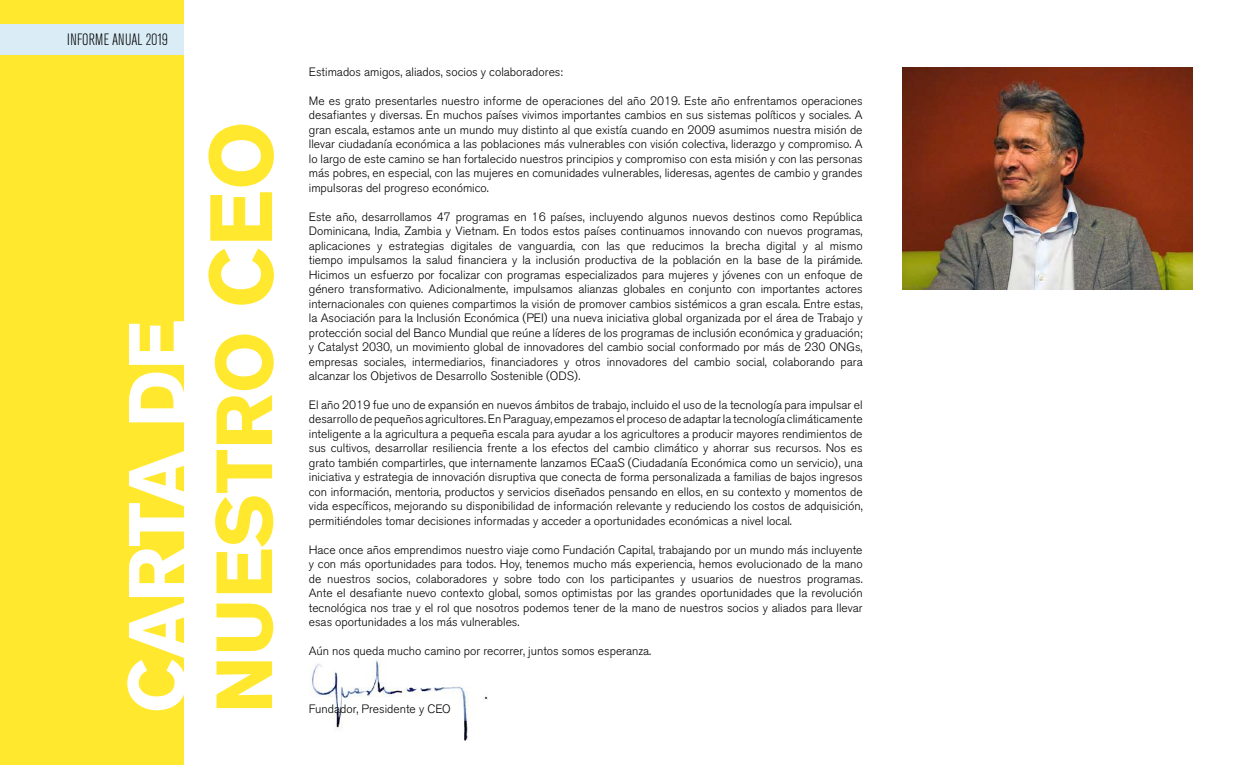
<style>
.page{position:relative;width:1260px;height:765px;background:#fff}
.page>*{position:absolute;margin:0;border:0;box-sizing:border-box;transform-origin:0 0}
.t1{font:700 78.75px/87.5px "Akzidenz Grotesk BQ";color:#fff}
.t2{font:300 condensed 16.25px "Akzidenz Grotesk Pro";color:#000}
.t3{font:300 12.12px/14.5px "Akzidenz Grotesk BQ";color:#000;text-align:justify}
.s1{color:#ffe82d}
.s2{font-size:87.5px;color:#ffe82d}
</style>
<div class="page">
<img style="left:311px;top:660px;width:177px;height:81px">
<div style="left:0;top:0;width:184px;height:765px;background:#ffe82d"></div>
<div style="left:0;top:24px;width:184px;height:30px;background:#daedf7"></div>
<img style="left:902px;top:67px;width:291px;height:223px">
<h2 class="t2" style="left:67px;top:21px;width:103px">ANNUAL REPORT 2019</h2>
<h2 class="t2" style="left:67px;top:30px;width:102px">INFORME ANUAL 2019</h2>
<h1 class="t1" style="left:113px;top:713px;width:594px;rotate:-90deg">CARTA DE<br><span class="s1">NUESTRO</span> <span class="s2">CEO</span></h1>
<p class="t3" style="left:309px;top:65px;width:256px">Estimados amigos, aliados, socios y colaboradores:</p>
<p class="t3" style="left:309px;top:94px;width:555px">Me es grato presentarles nuestro informe de operaciones del año 2019. Este año enfrentamos operaciones desafiantes y diversas. En muchos países vivimos importantes cambios en sus sistemas políticos y sociales. A gran escala, estamos ante un mundo muy distinto al que existía cuando en 2009 asumimos nuestra misión de llevar ciudadanía económica a las poblaciones más vulnerables con visión colectiva, liderazgo y compromiso. A lo largo de este camino se han fortalecido nuestros principios y compromiso con esta misión y con las personas más pobres, en especial, con las mujeres en comunidades vulnerables, lideresas, agentes de cambio y grandes impulsoras del progreso económico.</p>
<p class="t3" style="left:309px;top:210px;width:555px">Este año, desarrollamos 47 programas en 16 países, incluyendo algunos nuevos destinos como República Dominicana, India, Zambia y Vietnam. En todos estos países continuamos innovando con nuevos programas, aplicaciones y estrategias digitales de vanguardia, con las que reducimos la brecha digital y al mismo tiempo impulsamos la salud financiera y la inclusión productiva de la población en la base de la pirámide.<br>Hicimos un esfuerzo por focalizar con programas especializados para mujeres y jóvenes con un enfoque de género transformativo. Adicionalmente, impulsamos alianzas globales en conjunto con importantes actores internacionales con quienes compartimos la visión de promover cambios sistémicos a gran escala. Entre estas, la Asociación para la Inclusión Económica (PEI) una nueva iniciativa global organizada por el área de Trabajo y protección social del Banco Mundial que reúne a líderes de los programas de inclusión económica y graduación; y Catalyst 2030, un movimiento global de innovadores del cambio social conformado por más de 230 ONGs, empresas sociales, intermediarios, financiadores y otros innovadores del cambio social, colaborando para alcanzar los Objetivos de Desarrollo Sostenible (ODS).</p>
<p class="t3" style="left:309px;top:398px;width:555px">El año 2019 fue uno de expansión en nuevos ámbitos de trabajo, incluido el uso de la tecnología para impulsar el desarrollo de pequeños agricultores. En Paraguay, empezamos el proceso de adaptar la tecnología climáticamente inteligente a la agricultura a pequeña escala para ayudar a los agricultores a producir mayores rendimientos de sus cultivos, desarrollar resiliencia frente a los efectos del cambio climático y ahorrar sus recursos. Nos es grato también compartirles, que internamente lanzamos ECaaS (Ciudadanía Económica como un servicio), una iniciativa y estrategia de innovación disruptiva que conecta de forma personalizada a familias de bajos ingresos con información, mentoria, productos y servicios diseñados pensando en ellos, en su contexto y momentos de vida específicos, mejorando su disponibilidad de información relevante y reduciendo los costos de adquisición, permitiéndoles tomar decisiones informadas y acceder a oportunidades económicas a nivel local.</p>
<p class="t3" style="left:309px;top:543px;width:555px">Hace once años emprendimos nuestro viaje como Fundación Capital, trabajando por un mundo más incluyente y con más oportunidades para todos. Hoy, tenemos mucho más experiencia, hemos evolucionado de la mano de nuestros socios, colaboradores y sobre todo con los participantes y usuarios de nuestros programas.<br>Ante el desafiante nuevo contexto global, somos optimistas por las grandes oportunidades que la revolución tecnológica nos trae y el rol que nosotros podemos tener de la mano de nuestros socios y aliados para llevar esas oportunidades a los más vulnerables.</p>
<p class="t3" style="left:309px;top:644px;width:344px">Aún nos queda mucho camino por recorrer, juntos somos esperanza.</p>
<p class="t3" style="left:309px;top:702px;width:144px">Fundador, Presidente y CEO</p>
</div>
